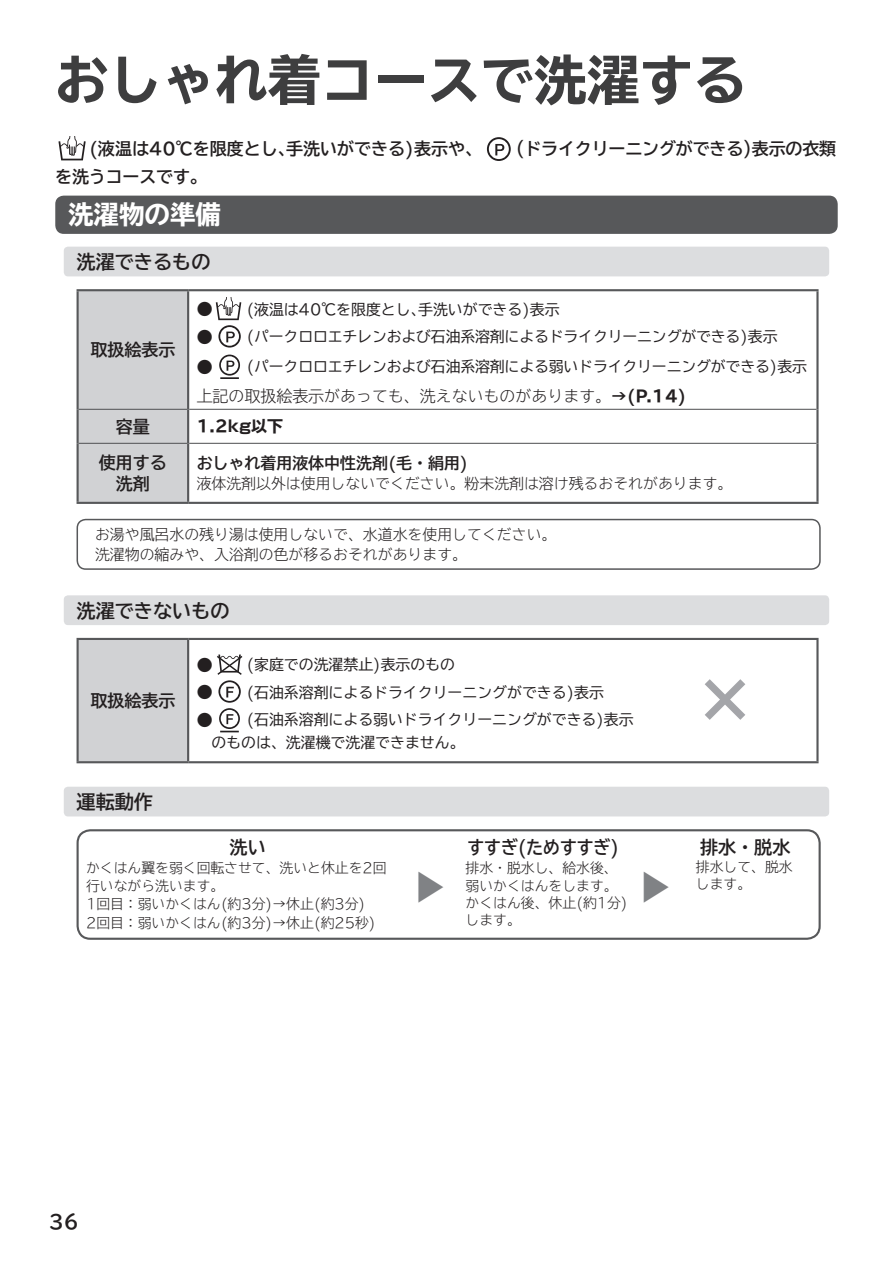
<style>
.page{position:relative;width:893px;height:1263px;background:#fff}
.page>*{position:absolute;margin:0;border:0;box-sizing:border-box;transform-origin:0 0}
.t1{font:700 expanded 53.1px "TBUD Go Std";color:#3e3e3f}
.t2{font:700 29.7px "TBUD Go Std";color:#808285;scale:1.2 1}
.t3{font:700 expanded 25.5px "TBUD Go Std";color:#fff}
.t4{font:700 19.2px "TBUD Go Std";color:#231f20}
.t5{font:700 19.2px "TBUDR Go Std";color:#231f20}
.t6{font:700 18px "TBUD Go Std";color:#231f20;scale:.93 1}
.t7{font:700 18px "TBUD Go Std";color:#231f20}
.t8{font:700 16.95px/21.3px "TBUD Go Std";color:#231f20;text-align:center}
.t9{font:300 15.9px "TBUD Go Std Super";color:#231f20}
.t10{font:700 15.9px "TBUD Go Std";color:#231f20}
.t11{font:700 expanded 15.9px "TBUD Go Std";color:#231f20}
.t12{font:14.85px/22.4px "TBUD Go Std";color:#231f20}
.t13{font:300 14.85px/19.2px "TBUD Go Std Super";color:#231f20}
.t14{font:300 13.8px/18px "TBUD Go Std Super";color:#231f20}
.s1{font-size:15.9px}
.s2{font-family:"TBUD Go Std";font-weight:700;font-stretch:expanded}
.s3{font-family:"Shin Go Pro";font-stretch:normal}
</style>
<div class="page">
<svg style="left:58px;top:136px;width:28px;height:24px"></svg>
<svg style="left:487px;top:137px;width:24px;height:24px"></svg>
<div style="left:55px;top:196px;width:783px;height:38px;background:#57585a;border-radius:9px"></div>
<div style="left:64px;top:247px;width:765px;height:29px;background:#dcdddf;border-radius:4px"></div>
<div style="left:77px;top:519px;width:744px;height:51px;border:2px solid #57585a;border-radius:9px"></div>
<div style="left:78px;top:639px;width:110px;height:123px;background:#d1d2d4"></div>
<hr style="left:187px;top:640px;width:2px;height:121px;background:#57585a">
<hr style="left:77px;top:638px;width:111px;height:2px;background:#57585a">
<hr style="left:77px;top:640px;width:2px;height:121px;background:#57585a">
<hr style="left:188px;top:638px;width:631px;height:2px;background:#57585a">
<hr style="left:816px;top:640px;width:3px;height:121px;background:#57585a">
<hr style="left:77px;top:761px;width:111px;height:2px;background:#57585a">
<hr style="left:188px;top:761px;width:631px;height:2px;background:#57585a">
<svg style="left:217px;top:654px;width:25px;height:78px"></svg>
<div style="left:64px;top:595px;width:765px;height:30px;background:#dcdddf;border-radius:4px"></div>
<svg style="left:705px;top:679px;width:40px;height:41px"></svg>
<div style="left:79px;top:291px;width:108px;height:211px;background:#d1d2d4"></div>
<hr style="left:79px;top:409px;width:108px;height:1px;background:#57585a">
<hr style="left:189px;top:409px;width:627px;height:1px;background:#57585a">
<hr style="left:79px;top:443px;width:108px;height:1px;background:#57585a">
<hr style="left:189px;top:443px;width:627px;height:1px;background:#57585a">
<hr style="left:187px;top:291px;width:2px;height:118px;background:#57585a">
<hr style="left:187px;top:409px;width:2px;height:34px;background:#57585a">
<hr style="left:187px;top:443px;width:2px;height:59px;background:#57585a">
<hr style="left:77px;top:291px;width:2px;height:118px;background:#57585a">
<hr style="left:816px;top:291px;width:3px;height:118px;background:#57585a">
<hr style="left:77px;top:409px;width:2px;height:34px;background:#57585a">
<hr style="left:816px;top:409px;width:3px;height:34px;background:#57585a">
<hr style="left:77px;top:443px;width:2px;height:59px;background:#57585a">
<hr style="left:816px;top:443px;width:3px;height:59px;background:#57585a">
<hr style="left:77px;top:502px;width:111px;height:2px;background:#57585a">
<hr style="left:188px;top:502px;width:631px;height:2px;background:#57585a">
<hr style="left:77px;top:289px;width:111px;height:2px;background:#57585a">
<hr style="left:188px;top:289px;width:631px;height:2px;background:#57585a">
<svg style="left:216px;top:297px;width:25px;height:51px"></svg>
<svg style="left:219px;top:355px;width:21px;height:24px"></svg>
<div style="left:64px;top:787px;width:765px;height:29px;background:#dcdddf;border-radius:4px"></div>
<div style="left:77px;top:829px;width:744px;height:111px;border:2px solid #57585a;border-radius:13px"></div>
<h1 class="t1" style="left:55px;top:51px;width:692px">おしゃれ着コースで洗濯する</h1>
<p class="t8" style="left:89px;top:138px;width:394px">(液温は40℃を限度とし､手洗いができる)表示や、</p>
<p class="t8" style="left:516px;top:138px;width:322px">(ドライクリーニングができる)表示の衣類</p>
<p class="t8" style="left:55px;top:166px;width:153px">を洗うコースです。</p>
<h3 class="t3" style="left:68px;top:201px;width:155px">洗濯物の準備</h3>
<p class="t4" style="left:77px;top:246px;width:135px">洗濯できるもの</p>
<p class="t8" style="left:90px;top:339px;width:87px">取扱絵表示</p>
<p class="t12" style="left:197px;top:298px;width:364px"><span class="s1">●</span> (液温は40℃を限度とし､手洗いができる)表示</p>
<p class="t12" style="left:197px;top:325px;width:582px"><span class="s1">●</span> (パークロロエチレンおよび石油系溶剤によるドライクリーニングができる)表示</p>
<p class="t12" style="left:197px;top:355px;width:612px"><span class="s1">●</span> (パークロロエチレンおよび石油系溶剤による弱いドライクリーニングができる)表示</p>
<p class="t9" style="left:197px;top:383px;width:491px">上記の取扱絵表示があっても、洗えないものがあります。<span class="s2">→(P.14)</span></p>
<p class="t8" style="left:116px;top:416px;width:36px">容量</p>
<p class="t11" style="left:197px;top:418px;width:88px">1.2<span class="s3">kg</span>以下</p>
<p class="t8" style="left:99px;top:452px;width:70px">使用する洗剤</p>
<p class="t10" style="left:197px;top:450px;width:273px">おしゃれ着用液体中性洗剤(毛・絹用)</p>
<p class="t13" style="left:197px;top:473px;width:537px">液体洗剤以外は使用しないでください。粉末洗剤は溶け残るおそれがあります。</p>
<p class="t13" style="left:95px;top:525px;width:463px">お湯や風呂水の残り湯は使用しないで、水道水を使用してください。洗濯物の縮みや、入浴剤の色が移るおそれがあります。</p>
<p class="t4" style="left:77px;top:595px;width:155px">洗濯できないもの</p>
<p class="t8" style="left:90px;top:690px;width:87px">取扱絵表示</p>
<p class="t12" style="left:197px;top:653px;width:260px"><span class="s1">●</span> (家庭での洗濯禁止)表示のもの</p>
<p class="t12" style="left:197px;top:681px;width:409px"><span class="s1">●</span> (石油系溶剤によるドライクリーニングができる)表示</p>
<p class="t12" style="left:197px;top:708px;width:439px"><span class="s1">●</span> (石油系溶剤による弱いドライクリーニングができる)表示　のものは、洗濯機で洗濯できません。</p>
<p class="t4" style="left:77px;top:786px;width:78px">運転動作</p>
<p class="t7" style="left:230px;top:832px;width:38px">洗い</p>
<p class="t14" style="left:86px;top:859px;width:302px">かくはん翼を弱く回転させて、洗いと休止を2回行いながら洗います。<br>1回目：弱いかくはん(約3分)→休止(約3分)<br>2回目：弱いかくはん(約3分)→休止(約25秒)</p>
<h2 class="t2" style="left:406px;top:904px;width:31px;rotate:-90deg">▼</h2>
<p class="t6" style="left:467px;top:832px;width:165px">すすぎ(ためすすぎ)</p>
<p class="t14" style="left:452px;top:859px;width:178px;line-height:17.4px">　排水・脱水し、給水後、　弱いかくはんをします。　かくはん後、休止(約1分)　します。</p>
<h2 class="t2" style="left:632px;top:904px;width:31px;rotate:-90deg">▼</h2>
<p class="t7" style="left:700px;top:832px;width:92px">排水・脱水</p>
<p class="t14" style="left:677px;top:858px;width:117px;line-height:17px">　 排水して、脱水　 します。</p>
<p class="t5" style="left:49px;top:1206px;width:32px">36</p>
</div>
